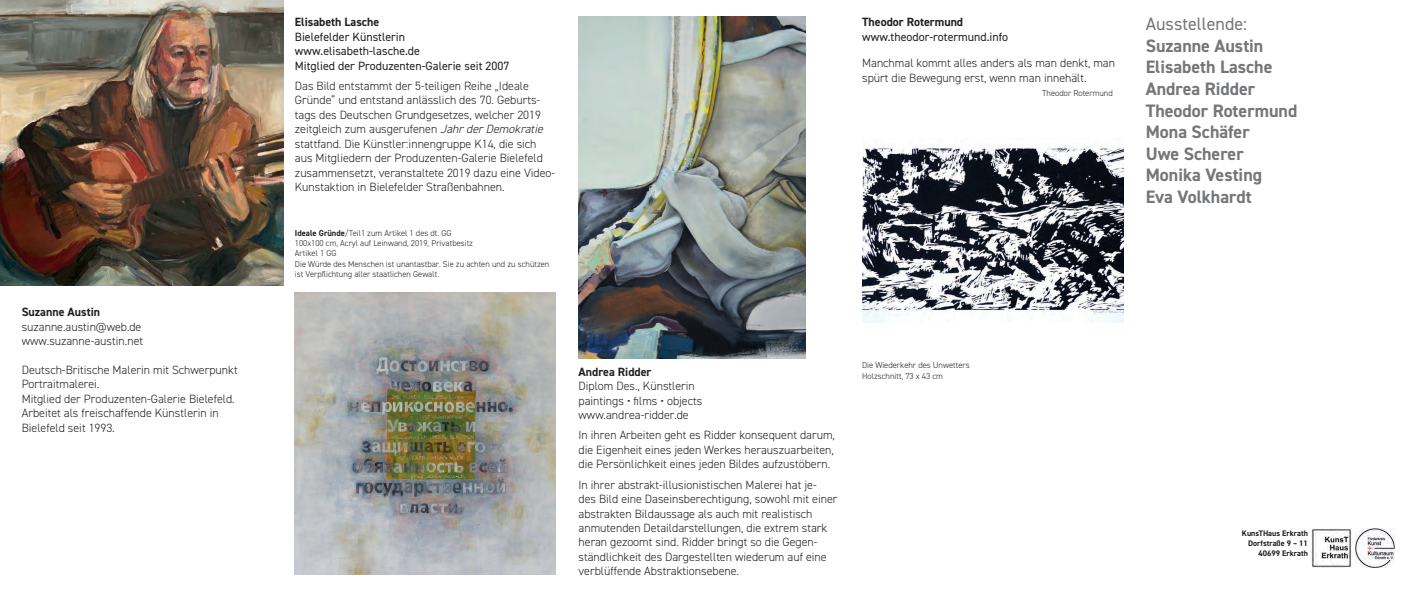
<style>
.page{position:relative;width:1418px;height:596px;background:#fff}
.page>*{position:absolute;margin:0;border:0;box-sizing:border-box;transform-origin:0 0}
.t1{font:700 18px "DIN2014";color:#757679}
.t2{font:18px "DIN2014";color:#757679}
.t3{font:300 12px/14.4px "DIN2014";color:#231f20}
.t4{font:12px "DIN2014";color:#231f20}
.t5{font:700 12px "DIN2014";color:#231f20}
.t6{font:300 8.5px/10.2px "DIN2014";color:#231f20}
.t7{font:700 8.1px "DIN2014";color:#231f20}
.s1{font-style:italic}
.s2{font-weight:700}
</style>
<div class="page">
<img style="left:1355px;top:528px;width:39px;height:39px">
<img style="left:1311px;top:529px;width:39px;height:38px">
<img style="left:0;top:0;width:283px;height:285px">
<img style="left:295px;top:293px;width:261px;height:281px">
<img style="left:862px;top:145px;width:261px;height:177px">
<img style="left:578px;top:16px;width:227px;height:342px">
<p class="t5" style="left:22px;top:304px;width:80px">Suzanne Austin</p>
<p class="t3" style="left:22px;top:319px;width:121px">suzanne.austin@web.de</p>
<p class="t3" style="left:22px;top:333px;width:123px">www.suzanne-austin.net</p>
<p class="t3" style="left:22px;top:362px;width:218px">Deutsch-Britische Malerin mit Schwerpunkt</p>
<p class="t3" style="left:22px;top:377px;width:79px">Portraitmalerei.</p>
<p class="t3" style="left:22px;top:391px;width:215px">Mitglied der Produzenten-Galerie Bielefeld.<br>Arbeitet als freischaffende Künstlerin in</p>
<p class="t3" style="left:22px;top:420px;width:94px">Bielefeld seit 1993.</p>
<p class="t5" style="left:295px;top:14px;width:86px">Elisabeth Lasche</p>
<p class="t4" style="left:295px;top:29px;width:112px">Bielefelder Künstlerin</p>
<p class="t4" style="left:295px;top:44px;width:127px">www.elisabeth-lasche.de</p>
<p class="t4" style="left:295px;top:58px;width:216px">Mitglied der Produzenten-Galerie seit 2007</p>
<p class="t3" style="left:295px;top:79px;width:262px">Das Bild entstammt der 5-teiligen Reihe „Ideale Gründe“ und entstand anlässlich des 70. Geburts&shy;tags des Deutschen Grundgesetzes, welcher 2019 zeitgleich zum ausgerufenen <span class="s1">JahrderDemokratie </span>stattfand. Die Künstler:innengruppe K14, die sich aus Mitgliedern der Produzenten-Galerie Bielefeld zusammensetzt, veranstaltete 2019 dazu eine Video-Kunstaktion in Bielefelder Straßenbahnen.</p>
<p class="t6" style="left:295px;top:228px;width:158px"><span class="s2">Ideale Gründe</span>/Teil1 zum Artikel 1 des dt. GG</p>
<p class="t6" style="left:295px;top:238px;width:180px">100x100 cm, Acryl auf Leinwand, 2019, Privatbesitz</p>
<p class="t6" style="left:295px;top:248px;width:43px">Artikel 1 GG</p>
<p class="t6" style="left:295px;top:258px;width:256px">Die Würde des Menschen ist unantastbar. Sie zu achten und zu schützen ist Verpflichtung aller staatlichen Gewalt.</p>
<p class="t5" style="left:862px;top:14px;width:103px">Theodor Rotermund</p>
<p class="t4" style="left:862px;top:29px;width:148px">www.theodor-rotermund.info</p>
<p class="t3" style="left:862px;top:56px;width:254px">Manchmal kommt alles anders als man denkt, man spürt die Bewegung erst, wenn man innehält.</p>
<p class="t6" style="left:1042px;top:88px;width:72px">Theodor Rotermund</p>
<p class="t2" style="left:1145px;top:13px;width:103px">Ausstellende:</p>
<p class="t1" style="left:1145px;top:33px;width:119px">Suzanne Austin</p>
<p class="t1" style="left:1145px;top:55px;width:128px">Elisabeth Lasche</p>
<p class="t1" style="left:1145px;top:77px;width:111px">Andrea Ridder</p>
<p class="t1" style="left:1145px;top:98px;width:153px">Theodor Rotermund</p>
<p class="t1" style="left:1145px;top:120px;width:105px">Mona Schäfer</p>
<p class="t1" style="left:1145px;top:141px;width:99px">Uwe Scherer</p>
<p class="t1" style="left:1145px;top:163px;width:118px">Monika Vesting</p>
<p class="t1" style="left:1145px;top:185px;width:107px">Eva Volkhardt</p>
<p class="t5" style="left:578px;top:363px;width:74px">Andrea Ridder</p>
<p class="t3" style="left:578px;top:378px;width:118px">Diplom Des., Künstlerin</p>
<p class="t3" style="left:578px;top:393px;width:125px">paintings • films • objects</p>
<p class="t3" style="left:578px;top:407px;width:112px">www.andrea-ridder.de</p>
<p class="t3" style="left:578px;top:428px;width:258px;text-align:justify">In ihren Arbeiten geht es Ridder konsequent darum, die Eigenheit eines jeden Werkes herauszuarbeiten, die Persönlichkeit eines jeden Bildes aufzustöbern.</p>
<p class="t3" style="left:578px;top:477px;width:260px">In ihrer abstrakt-illusionistischen Malerei hat je-<br>des Bild eine Daseinsberechtigung, sowohl mit einer abstrakten Bildaussage als auch mit realistisch anmutenden Detaildarstellungen, die extrem stark heran gezoomt sind. Ridder bringt so die Gegen&shy;ständlichkeit des Dargestellten wiederum auf eine verblüffende Abstraktionsebene.</p>
<p class="t6" style="left:862px;top:360px;width:109px">Die Wiederkehr des Unwetters</p>
<p class="t6" style="left:862px;top:370px;width:82px">Holzschnitt, 73 x 43 cm</p>
<p class="t7" style="left:1241px;top:527px;width:67px">KunsTHaus Erkrath</p>
<p class="t7" style="left:1248px;top:537px;width:61px">Dorfstraße 9 – 11</p>
<p class="t7" style="left:1258px;top:547px;width:51px">40699 Erkrath</p>
</div>
